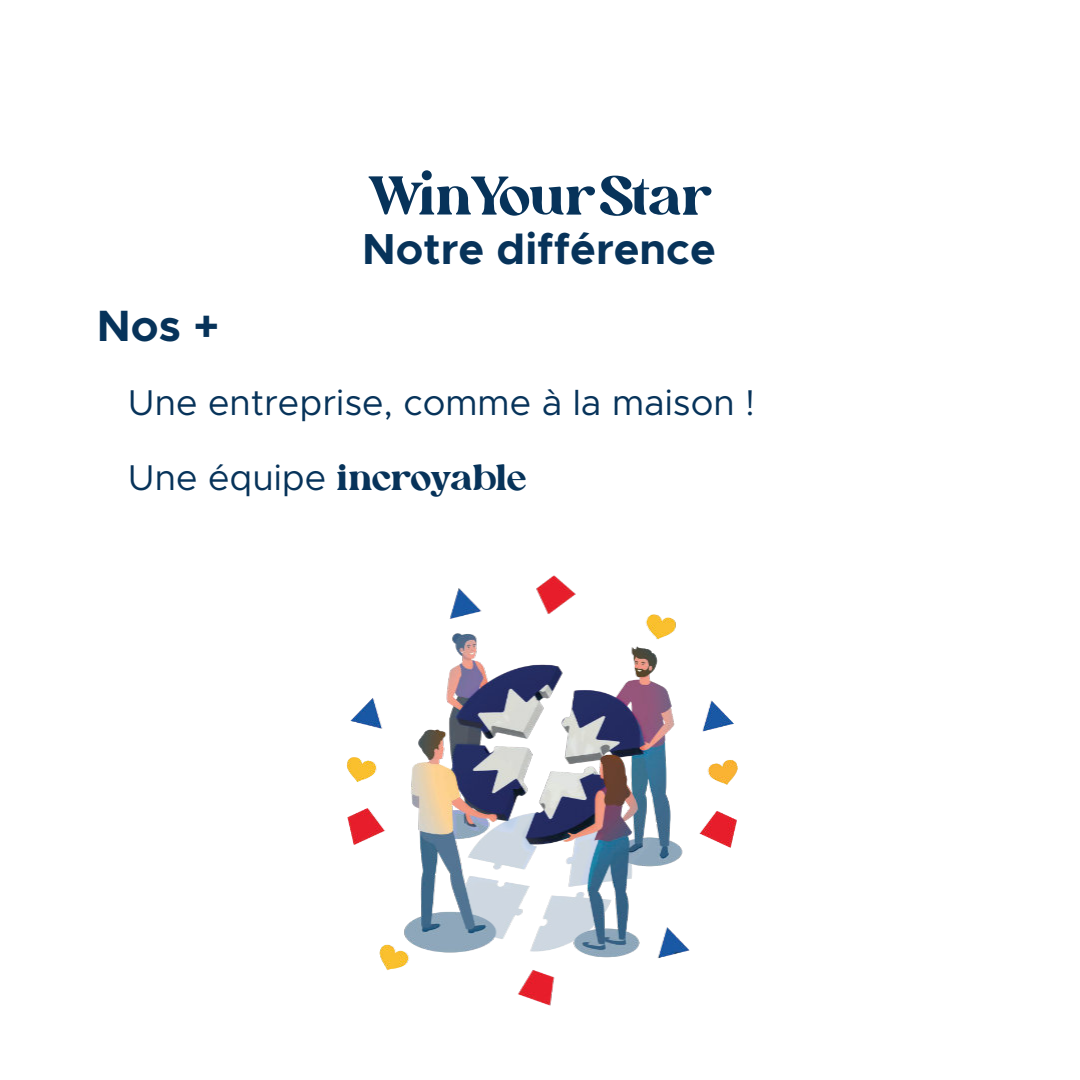
<style>
.page{position:relative;width:1080px;height:1080px;background:#fff}
.page>*{position:absolute;margin:0;border:0;box-sizing:border-box;transform-origin:0 0}
.t1{font:700 44px "Metropolis";color:#07335a}
.t2{font:700 43.6px "Metropolis";color:#07335a}
.t3{font:36px "Metropolis";color:#07335a}
.t4{font:36px "Allenoire Free Personal";letter-spacing:-.02em;color:#07335a}
.s1{font-family:"Metropolis"}
</style>
<div class="page">
<img style="left:346px;top:575px;width:392px;height:431px">
<div style="left:422px;top:170px;width:10px;height:10px;background:#07335a;border-radius:50%"></div>
<svg style="left:368px;top:176px;width:344px;height:40px"></svg>
<p class="t1" style="left:97px;top:306px;width:124px">Nos +</p>
<p class="t2" style="left:362px;top:230px;width:355px">Notre différence</p>
<p class="t3" style="left:128px;top:387px;width:629px">Une entreprise, comme à la maison !</p>
<p class="t4" style="left:128px;top:463px;width:400px"><span class="s1">Une équipe</span> incroyable</p>
</div>
